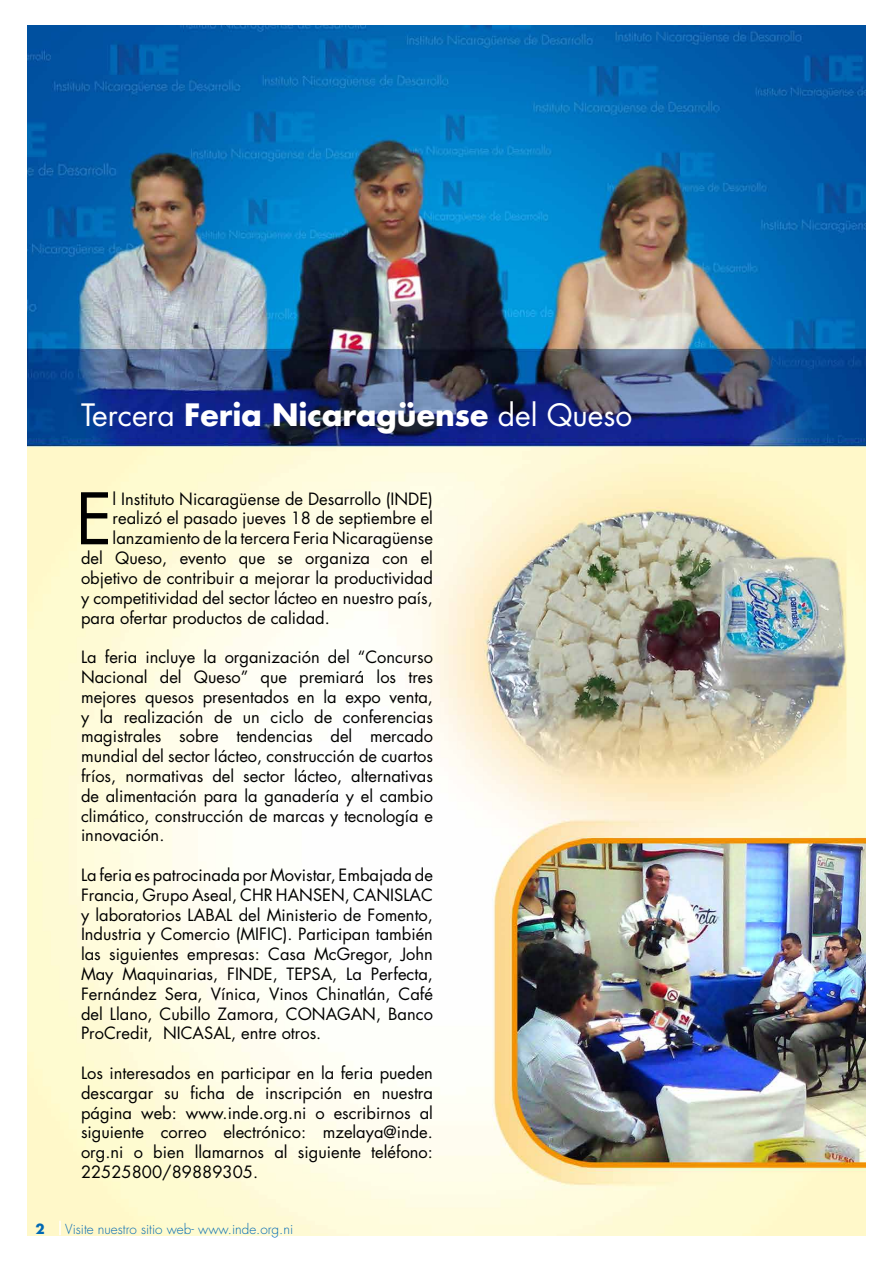
<style>
.page{position:relative;width:893px;height:1263px;background:#fff}
.page>*{position:absolute;margin:0;border:0;box-sizing:border-box;transform-origin:0 0}
.t1{font:69px "Futura Std";color:#000}
.t2{font:700 30px "Futura Std";color:#fff}
.t3{font:16.5px/19.8px "Futura Std";color:#000;text-align:justify}
.t4{font:300 13.5px "Futura Std";color:#0069b4}
.t5{font:700 13.5px "Futura Std";color:#0069b4}
.s1{font-weight:400}
</style>
<div class="page">
<img style="left:27px;top:26px;width:838px;height:1210px">
<svg style="left:59px;top:1221px;width:2px;height:14px"></svg>
<h2 class="t2" style="left:81px;top:395px;width:553px"><span class="s1">Tercera</span> Feria Nicaragüense <span class="s1">del Queso</span></h2>
<h1 class="t1" style="left:76px;top:475px;width:38px">E</h1>
<p class="t3" style="left:113px;top:489px;width:322px">l Instituto Nicaragüense de Desarrollo (INDE)</p>
<p class="t3" style="left:113px;top:509px;width:322px">realizó el pasado jueves 18 de septiembre el</p>
<p class="t3" style="left:113px;top:528px;width:322px">lanzamiento de la tercera Feria Nicaragüense</p>
<p class="t3" style="left:81px;top:548px;width:353px">del Queso, evento que se organiza con el</p>
<p class="t3" style="left:81px;top:568px;width:353px">objetivo de contribuir a mejorar la productividad</p>
<p class="t3" style="left:81px;top:588px;width:353px">y competitividad del sector lácteo en nuestro país,</p>
<p class="t3" style="left:81px;top:608px;width:250px">para ofertar productos de calidad.</p>
<p class="t3" style="left:81px;top:647px;width:353px">La feria incluye la organización del “Concurso Nacional del Queso” que premiará los tres mejores quesos presentados en la expo venta, y la realización de un ciclo de conferencias magistrales sobre tendencias del mercado mundial del sector lácteo, construcción de cuartos fríos, normativas del sector lácteo, alternativas de alimentación para la ganadería y el cambio climático, construcción de marcas y tecnología e innovación.</p>
<p class="t3" style="left:81px;top:865px;width:353px">La feria es patrocinada por Movistar, Embajada de Francia, Grupo Aseal, CHR HANSEN, CANISLAC y laboratorios LABAL del Ministerio de Fomento, Industria y Comercio (MIFIC). Participan también las siguientes empresas: Casa McGregor, John May Maquinarias, FINDE, TEPSA, La Perfecta, Fernández Sera, Vínica, Vinos Chinatlán, Café del Llano, Cubillo Zamora, CONAGAN, Banco ProCredit, NICASAL, entre otros.</p>
<p class="t3" style="left:81px;top:1063px;width:353px">Los interesados en participar en la feria pueden descargar su ficha de inscripción en nuestra página web: www.inde.org.ni o escribirnos al siguiente correo electrónico: mzelaya@inde. org.ni o bien llamarnos al siguiente teléfono:<br>22525800/89889305.</p>
<p class="t5" style="left:36px;top:1220px;width:11px">2</p>
<p class="t4" style="left:65px;top:1220px;width:229px">Visite nuestro sitio web- www.inde.org.ni</p>
</div>
